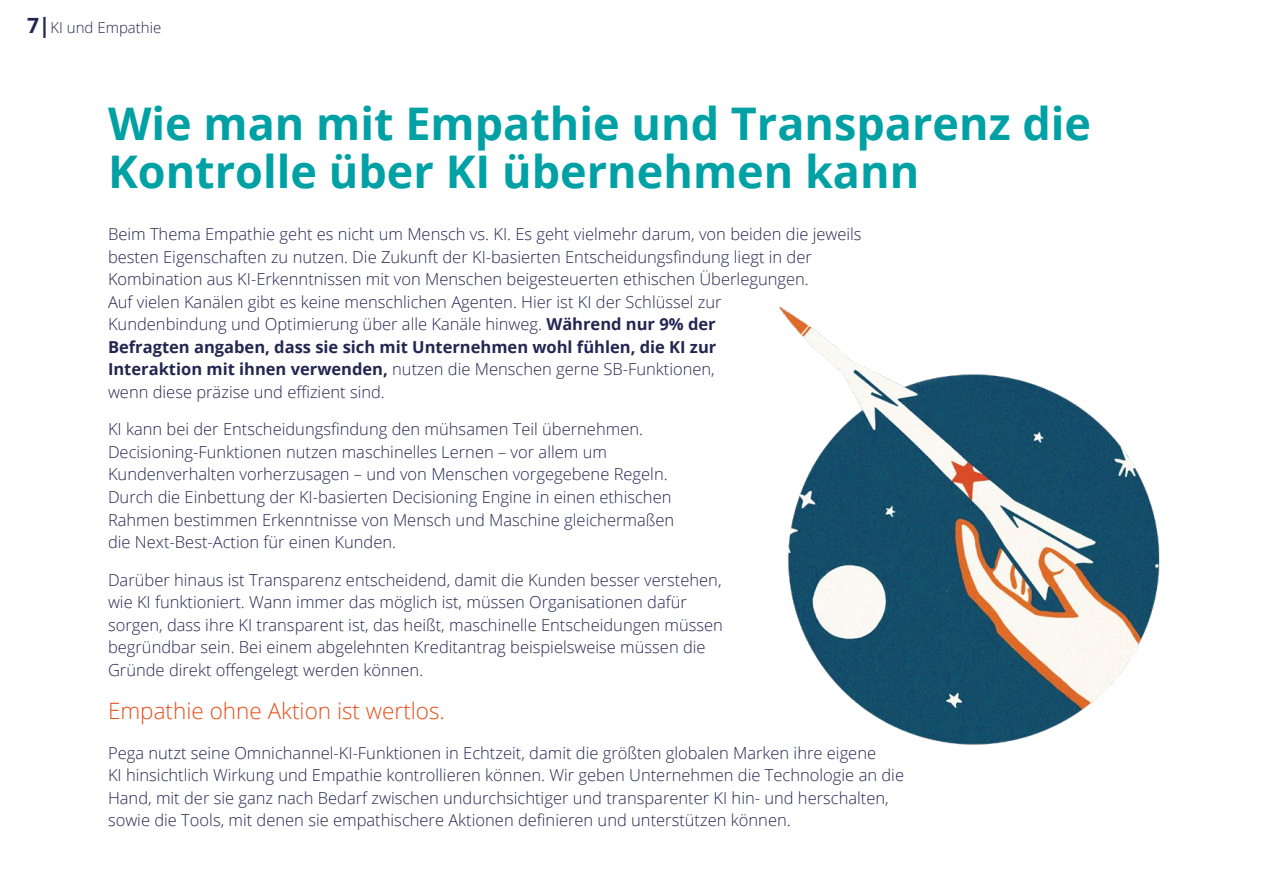
<style>
.page{position:relative;width:1263px;height:893px;background:#fff}
.page>*{position:absolute;margin:0;border:0;box-sizing:border-box;transform-origin:0 0}
.t1{font:700 45px/48px "Open Sans";color:#00a1a5}
.t2{font:300 22.5px "Open Sans";color:#e64f1a}
.t3{font:300 16.5px/22.5px "Open Sans";color:#232651}
.t4{font:300 15px "Open Sans";color:#232651}
.s1{font-weight:700;font-size:21px}
.s2{font-weight:700}
</style>
<div class="page">
<img style="left:779px;top:306px;width:380px;height:439px">
<p class="t4" style="left:27px;top:17px;width:136px"><span class="s1">7|</span>KI und Empathie</p>
<h1 class="t1" style="left:108px;top:98px;width:985px">Wie man mit Empathie und Transparenz die<br>Kontrolle über KI übernehmen kann</h1>
<p class="t3" style="left:108px;top:223px;width:755px">Beim Thema Empathie geht es nicht um Mensch vs. KI. Es geht vielmehr darum, von beiden die jeweils besten Eigenschaften zu nutzen. Die Zukunft der KI-basierten Entscheidungsfindung liegt in der Kombination aus KI-Erkenntnissen mit von Menschen beigesteuerten ethischen Überlegungen.<br>Auf vielen Kanälen gibt es keine menschlichen Agenten. Hier ist KI der Schlüssel zur<br>Kundenbindung und Optimierung über alle Kanäle hinweg. <span class="s2">Während nur 9% der<br>Befragten angaben, dass sie sich mit Unternehmen wohl fühlen, die KI zur<br>Interaktion mit ihnen verwenden,</span> nutzen die Menschen gerne SB-Funktionen,<br>wenn diese präzise und effizient sind.</p>
<p class="t3" style="left:108px;top:418px;width:568px">KI kann bei der Entscheidungsfindung den mühsamen Teil übernehmen.<br>Decisioning-Funktionen nutzen maschinelles Lernen – vor allem um Kundenverhalten vorherzusagen – und von Menschen vorgegebene Regeln.<br>Durch die Einbettung der KI-basierten Decisioning Engine in einen ethischen Rahmen bestimmen Erkenntnisse von Mensch und Maschine gleichermaßen die Next-Best-Action für einen Kunden.</p>
<p class="t3" style="left:108px;top:568px;width:616px">Darüber hinaus ist Transparenz entscheidend, damit die Kunden besser verstehen, wie KI funktioniert. Wann immer das möglich ist, müssen Organisationen dafür sorgen, dass ihre KI transparent ist, das heißt, maschinelle Entscheidungen müssen begründbar sein. Bei einem abgelehnten Kreditantrag beispielsweise müssen die Gründe direkt offengelegt werden können.</p>
<h2 class="t2" style="left:108px;top:695px;width:338px">Empathie ohne Aktion ist wertlos.</h2>
<p class="t3" style="left:108px;top:741px;width:797px">Pega nutzt seine Omnichannel-KI-Funktionen in Echtzeit, damit die größten globalen Marken ihre eigene<br>KI hinsichtlich Wirkung und Empathie kontrollieren können. Wir geben Unternehmen die Technologie an die Hand, mit der sie ganz nach Bedarf zwischen undurchsichtiger und transparenter KI hin- und herschalten, sowie die Tools, mit denen sie empathischere Aktionen definieren und unterstützen können.</p>
</div>
